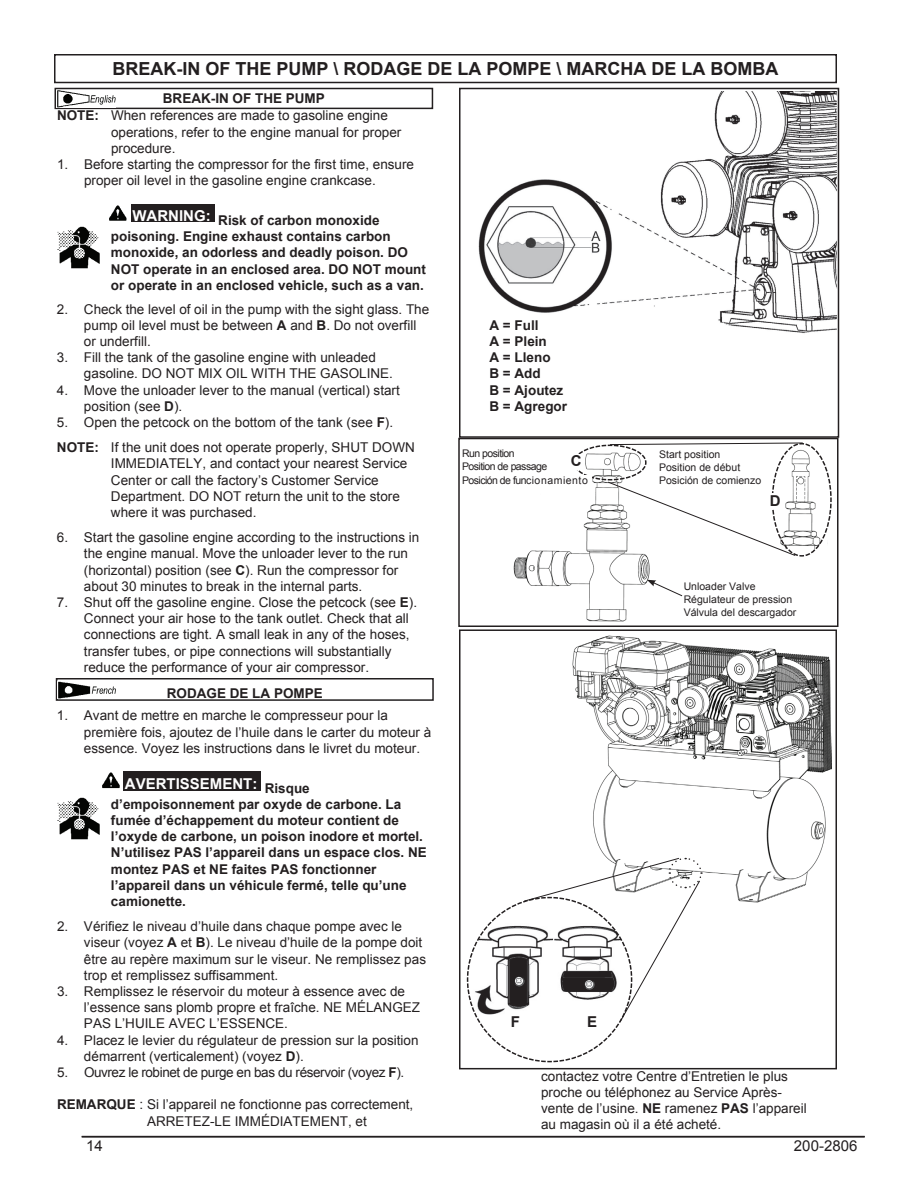
<style>
.page{position:relative;width:918px;height:1188px;background:#fff}
.page>*{position:absolute;margin:0;border:0;box-sizing:border-box;transform-origin:0 0}
.t1{font:700 18px "Arial";color:#231f20}
.t2{font:700 15px "Arial";color:#fff}
.t3{font:15px "Arial";color:#231f20}
.t4{font:700 15px "Arial";color:#231f20}
.t5{font:13.5px/16.2px "Arial";color:#231f20}
.t6{font:700 13.5px/16.2px "Arial";color:#231f20}
.t7{font:13.5px "Arial";letter-spacing:-.03em;color:#231f20}
.t8{font:10.5px/12.6px "Arial";color:#231f20}
.t9{font:10.5px/12.6px "Arial";letter-spacing:-.05em;color:#231f20}
.s1{font-weight:700}
</style>
<div class="page">
<hr style="left:82px;top:1136px;width:783px;height:1px;background:#231f20">
<img style="left:57px;top:226px;width:43px;height:43px">
<img style="left:109px;top:205px;width:18px;height:16px">
<div style="left:131px;top:204px;width:84px;height:18px;background:#231f20"></div>
<img style="left:102px;top:772px;width:18px;height:17px">
<div style="left:123px;top:772px;width:138px;height:19px;background:#231f20"></div>
<img style="left:57px;top:797px;width:43px;height:43px">
<img style="left:478px;top:92px;width:358px;height:241px">
<div style="left:459px;top:88px;width:380px;height:350px;border:2px solid #231f20"></div>
<div style="left:54px;top:54px;width:783px;height:29px;border:2px solid #231f20"></div>
<div style="left:56px;top:678px;width:378px;height:23px;border:2px solid #231f20"></div>
<img style="left:58px;top:682px;width:58px;height:16px">
<div style="left:55px;top:88px;width:378px;height:21px;border:2px solid #231f20"></div>
<img style="left:57px;top:90px;width:58px;height:17px">
<div style="left:458px;top:438px;width:380px;height:189px;border:2px solid #231f20"></div>
<img style="left:513px;top:550px;width:137px;height:72px">
<svg style="left:647px;top:580px;width:36px;height:16px"></svg>
<img style="left:572px;top:635px;width:259px;height:268px">
<div style="left:459px;top:629px;width:378px;height:440px;border:2px solid #231f20"></div>
<div style="left:488px;top:318px;width:110px;height:113px;background:#fff"></div>
<svg style="left:466px;top:857px;width:237px;height:206px"></svg>
<svg style="left:573px;top:442px;width:259px;height:115px"></svg>
<h1 class="t1" style="left:112px;top:57px;width:668px">BREAK-IN OF THE PUMP \ RODAGE DE LA POMPE \ MARCHA DE LA BOMBA</h1>
<p class="t6" style="left:163px;top:91px;width:163px">BREAK-IN OF THE PUMP</p>
<p class="t5" style="left:111px;top:108px;width:292px;text-indent:-54px"><span class="s1">NOTE:</span> When references are made to gasoline engine operations, refer to the engine manual for proper procedure.</p>
<p class="t5" style="left:84px;top:156px;width:332px;text-indent:-27px">1. Before starting the compressor for the first time, ensure proper oil level in the gasoline engine crankcase.</p>
<p class="t6" style="left:111px;top:213px;width:317px;text-indent:21px"><sup>WARNING:</sup> Risk of carbon monoxide poisoning. Engine exhaust contains carbon monoxide, an odorless and deadly poison. DO NOT operate in an enclosed area. DO NOT mount or operate in an enclosed vehicle, such as a van.</p>
<p class="t5" style="left:84px;top:301px;width:347px;text-indent:-27px">2. Check the level of oil in the pump with the sight glass. The pump oil level must be between <span class="s1">A</span> and <span class="s1">B</span>. Do not overfill or underfill.</p>
<p class="t5" style="left:84px;top:350px;width:311px;text-indent:-27px">3. Fill the tank of the gasoline engine with unleaded gasoline. DO NOT MIX OIL WITH THE GASOLINE.</p>
<p class="t5" style="left:84px;top:382px;width:317px;text-indent:-27px">4. Move the unloader lever to the manual (vertical) start position (see <span class="s1">D</span>).</p>
<p class="t5" style="left:57px;top:410px;width:359px;line-height:25.2px">5. Open the petcock on the bottom of the tank (see <span class="s1">F</span>).<br><span class="s1">NOTE:</span> If the unit does not operate properly, SHUT DOWN</p>
<p class="t5" style="left:111px;top:456px;width:298px">IMMEDIATELY, and contact your nearest Service Center or call the factory’s Customer Service Department. DO NOT return the unit to the store where it was purchased.</p>
<p class="t5" style="left:84px;top:530px;width:337px;text-indent:-27px">6. Start the gasoline engine according to the instructions in the engine manual. Move the unloader lever to the run (horizontal) position (see <span class="s1">C</span>). Run the compressor for about 30 minutes to break in the internal parts.</p>
<p class="t5" style="left:84px;top:594px;width:335px;text-indent:-27px">7. Shut off the gasoline engine. Close the petcock (see <span class="s1">E</span>).<br>Connect your air hose to the tank outlet. Check that all connections are tight. A small leak in any of the hoses, transfer tubes, or pipe connections will substantially reduce the performance of your air compressor.</p>
<p class="t5" style="left:84px;top:708px;width:349px;text-indent:-27px">1. Avant de mettre en marche le compresseur pour la première fois, ajoutez de l’huile dans le carter du moteur à essence. Voyez les instructions dans le livret du moteur.</p>
<p class="t2" style="left:125px;top:774px;width:186px">AVERTISSEMENT: <sub>Risque</sub></p>
<p class="t6" style="left:111px;top:796px;width:317px">d’empoisonnement par oxyde de carbone. La fumée d’échappement du moteur contient de l’oxyde de carbone, un poison inodore et mortel.<br>N’utilisez PAS l’appareil dans un espace clos. NE montez PAS et NE faites PAS fonctionner l’appareil dans un véhicule fermé, telle qu’une camionette.</p>
<p class="t5" style="left:84px;top:919px;width:344px;text-indent:-27px">2. Vérifiez le niveau d’huile dans chaque pompe avec le viseur (voyez <span class="s1">A</span> et <span class="s1">B</span>). Le niveau d’huile de la pompe doit être au repère maximum sur le viseur. Ne remplissez pas trop et remplissez suffisamment.</p>
<p class="t5" style="left:84px;top:983px;width:338px;text-indent:-27px">3. Remplissez le réservoir du moteur à essence avec de l’essence sans plomb propre et fraîche. NE MÉLANGEZ<br>PAS L’HUILE AVEC L’ESSENCE.</p>
<p class="t5" style="left:84px;top:1032px;width:336px;text-indent:-27px">4. Placez le levier du régulateur de pression sur la position démarrent (verticalement) (voyez <span class="s1">D</span>).</p>
<p class="t7" style="left:57px;top:1063px;width:349px">5. Ouvrez le robinet de purge en bas du réservoir (voyez <span class="s1">F</span>).</p>
<p class="t5" style="left:147px;top:1097px;width:268px;text-indent:-90px"><span class="s1">REMARQUE</span> : Si l’appareil ne fonctionne pas correctement,<br>ARRETEZ-LE IMMÉDIATEMENT, et</p>
<p class="t6" style="left:167px;top:685px;width:158px">RODAGE DE LA POMPE</p>
<p class="t6" style="left:489px;top:317px;width:79px">A = Full<br>A = Plein<br>A = Lleno<br>B = Add<br>B = Ajoutez<br>B = Agregor</p>
<p class="t9" style="left:462px;top:447px;width:87px">Run position<br>Position de passage</p>
<p class="t9" style="left:462px;top:474px;width:127px">Posición de funcionamiento</p>
<p class="t4" style="left:571px;top:451px;width:12px">C</p>
<p class="t8" style="left:659px;top:449px;width:104px">Start position<br>Position de début<br>Posición de comienzo</p>
<p class="t4" style="left:770px;top:491px;width:12px">D</p>
<p class="t8" style="left:684px;top:581px;width:114px">Unloader Valve<br>Régulateur de pression<br>Válvula del descargador</p>
<p class="t4" style="left:511px;top:1011px;width:11px">F</p>
<p class="t4" style="left:587px;top:1011px;width:12px">E</p>
<p class="t5" style="left:541px;top:1068px;width:267px">contactez votre Centre d’Entretien le plus proche ou téléphonez au Service Après&shy;vente de l’usine. <span class="s1">NE</span> ramenez <span class="s1">PAS</span> l’appareil au magasin où il a été acheté.</p>
<p class="t3" style="left:86px;top:1136px;width:18px">14</p>
<p class="t3" style="left:794px;top:1136px;width:65px">200-2806</p>
</div>
